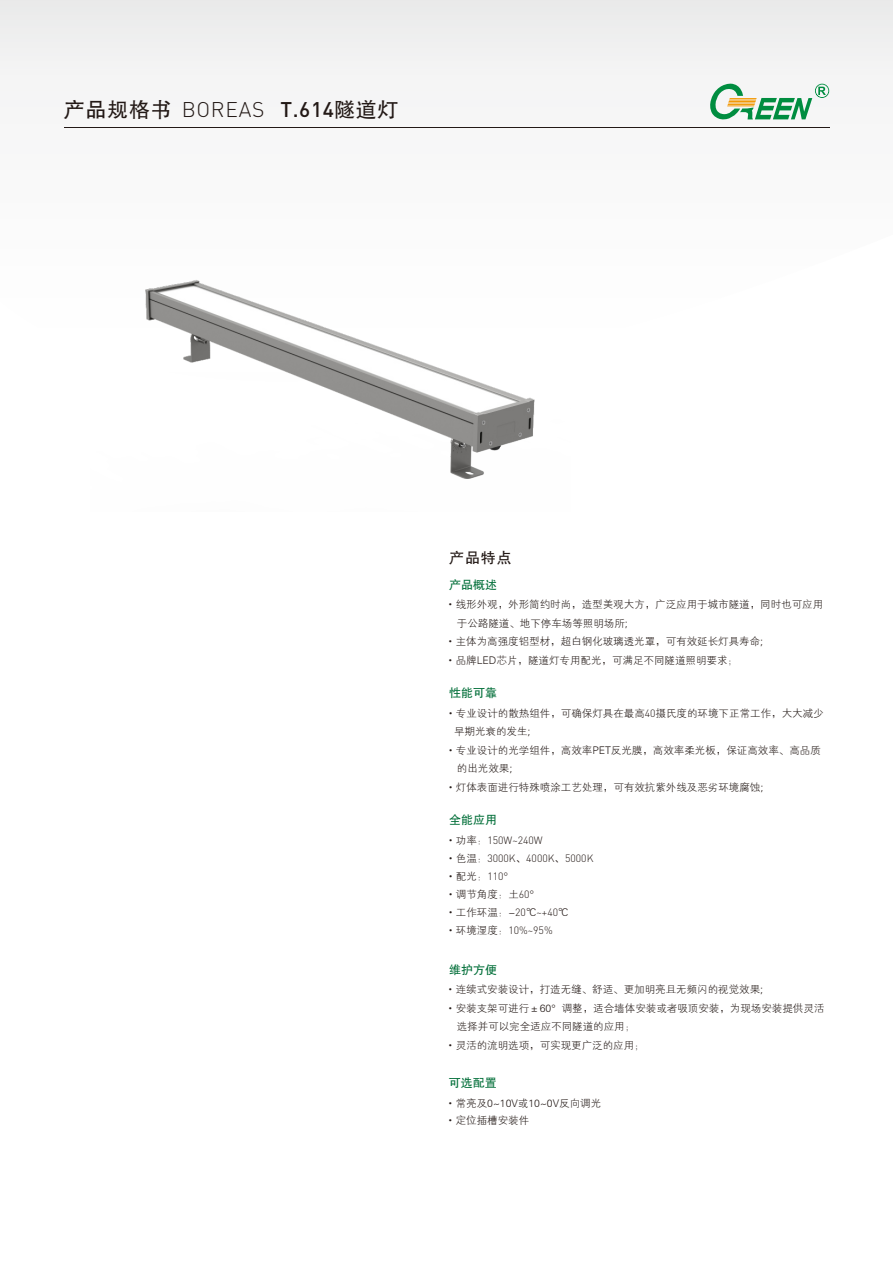
<style>
.page{position:relative;width:893px;height:1263px;background:#fff}
.page>*{position:absolute;margin:0;border:0;box-sizing:border-box;transform-origin:0 0}
.t1{font:21px "FZHTJW GB1 0";letter-spacing:.035em;color:#231916}
.t2{font:15px "FZHTJW GB1 0";color:#231916}
.t3{font:12px "FZHTJW GB1 0";color:#006e38}
.t4{font:10.5px/18px "FZXH1 JW GB1 0";color:#231916}
.t5{font:300 10.5px/18px "DIN";color:#231916}
.s1{font-family:"DIN";font-weight:300}
.s2{font-family:"DIN";font-weight:500}
.s3{font-family:"FZXH1 JW GB1 0";font-weight:400}
.s4{font-family:"Tensentype Tie Shan Kai Shu J";font-weight:400}
</style>
<div class="page">
<div style="left:0;top:0;width:893px;height:128px;background:#f2f2f2"></div>
<hr style="left:64px;top:128px;width:765px;height:1px;background:#231916">
<svg style="left:706px;top:83px;width:123px;height:39px"></svg>
<img style="left:145px;top:280px;width:390px;height:199px">
<h1 class="t1" style="left:64px;top:98px;width:336px">产品规格书 <span class="s1">BOREAS</span> <span class="s2">T.614</span>隧道灯</h1>
<h2 class="t2" style="left:449px;top:549px;width:64px">产品特点</h2>
<p class="t3" style="left:449px;top:578px;width:49px">产品概述</p>
<p class="t4" style="left:445px;top:596px;width:379px">·线形外观，外形简约时尚，造型美观大方，广泛应用于城市隧道，同时也可应用</p>
<p class="t4" style="left:457px;top:614px;width:172px">于公路隧道、地下停车场等照明场所;</p>
<p class="t4" style="left:445px;top:633px;width:319px">·主体为高强度铝型材，超白钢化玻璃透光罩，可有效延长灯具寿命;</p>
<p class="t4" style="left:445px;top:651px;width:294px">·品牌LED芯片，隧道灯专用配光，可满足不同隧道照明要求；</p>
<p class="t3" style="left:449px;top:686px;width:49px">性能可靠</p>
<p class="t4" style="left:445px;top:704px;width:380px">·专业设计的散热组件，可确保灯具在最高<span class="s1">40</span>摄氏度的环境下正常工作，大大减少</p>
<p class="t4" style="left:454px;top:723px;width:78px">早期光衰的发生;</p>
<p class="t4" style="left:445px;top:741px;width:377px">·专业设计的光学组件，高效率PET反光膜，高效率柔光板，保证高效率、高品质</p>
<p class="t4" style="left:457px;top:760px;width:57px">的出光效果;</p>
<p class="t4" style="left:445px;top:778px;width:319px">·灯体表面进行特殊喷涂工艺处理，可有效抗紫外线及恶劣环境腐蚀;</p>
<p class="t3" style="left:449px;top:813px;width:49px">全能应用</p>
<p class="t5" style="left:445px;top:831px;width:150px"><span class="s3">·功率：</span>150W~240W<br><span class="s3">·色温：</span>3000K<span class="s4">、</span>4000K<span class="s4">、</span>5000K</p>
<p class="t4" style="left:445px;top:867px;width:125px">·配光：<span class="s1">110°<br></span>·调节角度：土<span class="s1">60°<br></span>·工作环温：-<span class="s1">20</span>℃<span class="s1">~+40</span>℃</p>
<p class="t5" style="left:445px;top:921px;width:109px"><span class="s3">·环境湿度：</span>10%~95%</p>
<p class="t3" style="left:449px;top:963px;width:49px">维护方便</p>
<p class="t4" style="left:445px;top:981px;width:319px">·连续式安装设计，打造无缝、舒适、更加明亮且无频闪的视觉效果;</p>
<p class="t4" style="left:445px;top:999px;width:381px">·安装支架可进行±60°调整，适合墙体安装或者吸顶安装，为现场安装提供灵活</p>
<p class="t4" style="left:457px;top:1018px;width:180px">选择并可以完全适应不同隧道的应用；</p>
<p class="t4" style="left:445px;top:1036px;width:201px">·灵活的流明选项，可实现更广泛的应用；</p>
<p class="t3" style="left:449px;top:1076px;width:49px">可选配置</p>
<p class="t4" style="left:445px;top:1095px;width:158px;line-height:16.6px">·常亮及0~10V或10~0V反向调光·定位插槽安装件</p>
</div>
